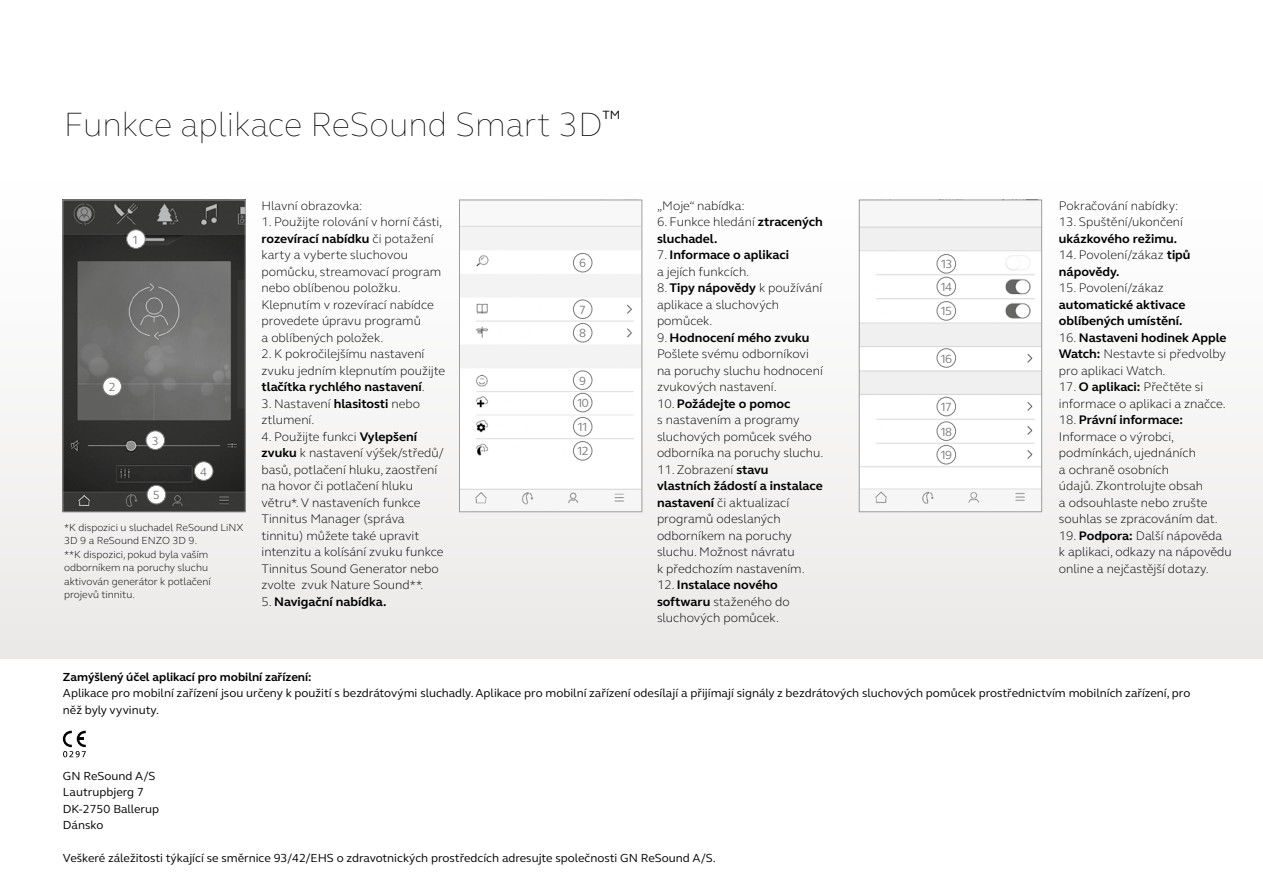
<style>
.page{position:relative;width:1263px;height:893px;background:#fff}
.page>*{position:absolute;margin:0;border:0;box-sizing:border-box;transform-origin:0 0}
.t1{font:100 34.5px "GN Elliot";color:#000}
.t2{font:300 12.75px/16.5px "GN Elliot";color:#000}
.t3{font:700 12.75px/16.5px "GN Elliot";color:#000}
.t4{font:12.3px "GN Elliot";color:#000}
.t5{font:12.15px/23.5px "GN Elliot";letter-spacing:-.145em;color:#7b7b7a}
.t6{font:12px/16.5px "GN Elliot";color:#000}
.t7{font:700 12px "GN Elliot";color:#000}
.t8{font:300 10.5px/13.5px "GN Elliot";color:#000}
.s1{font-weight:700}
.s2{font-weight:300}
</style>
<div class="page">
<div style="left:0;top:179px;width:1263px;height:480px;background:#f4f3f3"></div>
<img style="left:461px;top:226px;width:179px;height:279px">
<div style="left:459px;top:200px;width:183px;height:312px;border:1px solid #9c9d9d"></div>
<img style="left:861px;top:227px;width:179px;height:277px">
<div style="left:859px;top:200px;width:183px;height:312px;border:1px solid #9c9d9d"></div>
<img style="left:65px;top:202px;width:178px;height:308px">
<div style="left:63px;top:200px;width:182px;height:312px;border:1px solid #9c9d9d"></div>
<svg style="left:63px;top:731px;width:23px;height:26px"></svg>
<div style="left:937px;top:422px;width:18px;height:18px;background:#fff;border-radius:50%"></div>
<div style="left:937px;top:421px;width:19px;height:20px;border:1px solid #7b7b7a;border-radius:50%"></div>
<div style="left:937px;top:445px;width:18px;height:19px;background:#fff;border-radius:50%"></div>
<div style="left:937px;top:445px;width:19px;height:19px;border:1px solid #7b7b7a;border-radius:50%"></div>
<div style="left:937px;top:397px;width:18px;height:19px;background:#fff;border-radius:50%"></div>
<div style="left:937px;top:397px;width:19px;height:19px;border:1px solid #7b7b7a;border-radius:50%"></div>
<div style="left:937px;top:349px;width:18px;height:18px;background:#fff;border-radius:50%"></div>
<div style="left:937px;top:348px;width:19px;height:20px;border:1px solid #7b7b7a;border-radius:50%"></div>
<div style="left:937px;top:302px;width:18px;height:18px;background:#fff;border-radius:50%"></div>
<div style="left:937px;top:301px;width:19px;height:20px;border:1px solid #7b7b7a;border-radius:50%"></div>
<div style="left:937px;top:277px;width:18px;height:19px;background:#fff;border-radius:50%"></div>
<div style="left:937px;top:277px;width:19px;height:19px;border:1px solid #7b7b7a;border-radius:50%"></div>
<div style="left:937px;top:254px;width:18px;height:19px;background:#fff;border-radius:50%"></div>
<div style="left:937px;top:254px;width:19px;height:19px;border:1px solid #7b7b7a;border-radius:50%"></div>
<div style="left:573px;top:253px;width:19px;height:19px;background:#fff;border-radius:50%"></div>
<div style="left:573px;top:253px;width:19px;height:19px;border:1px solid #7b7b7a;border-radius:50%"></div>
<div style="left:573px;top:300px;width:19px;height:19px;background:#fff;border-radius:50%"></div>
<div style="left:573px;top:300px;width:19px;height:19px;border:1px solid #7b7b7a;border-radius:50%"></div>
<div style="left:573px;top:323px;width:19px;height:19px;background:#fff;border-radius:50%"></div>
<div style="left:573px;top:323px;width:19px;height:19px;border:1px solid #7b7b7a;border-radius:50%"></div>
<div style="left:573px;top:371px;width:19px;height:18px;background:#fff;border-radius:50%"></div>
<div style="left:573px;top:370px;width:19px;height:20px;border:1px solid #7b7b7a;border-radius:50%"></div>
<div style="left:573px;top:393px;width:19px;height:19px;background:#fff;border-radius:50%"></div>
<div style="left:573px;top:393px;width:19px;height:19px;border:1px solid #7b7b7a;border-radius:50%"></div>
<div style="left:573px;top:417px;width:19px;height:19px;background:#fff;border-radius:50%"></div>
<div style="left:573px;top:417px;width:19px;height:19px;border:1px solid #7b7b7a;border-radius:50%"></div>
<div style="left:573px;top:442px;width:19px;height:18px;background:#fff;border-radius:50%"></div>
<div style="left:573px;top:441px;width:19px;height:19px;border:1px solid #7b7b7a;border-radius:50%"></div>
<div style="left:103px;top:377px;width:18px;height:19px;background:#fff;border-radius:50%"></div>
<div style="left:102px;top:377px;width:20px;height:19px;border:1px solid #7b7b7a;border-radius:50%"></div>
<div style="left:146px;top:431px;width:19px;height:18px;background:#fff;border-radius:50%"></div>
<div style="left:146px;top:431px;width:19px;height:19px;border:1px solid #7b7b7a;border-radius:50%"></div>
<div style="left:194px;top:462px;width:19px;height:18px;background:#fff;border-radius:50%"></div>
<div style="left:194px;top:461px;width:19px;height:20px;border:1px solid #7b7b7a;border-radius:50%"></div>
<div style="left:147px;top:485px;width:19px;height:19px;background:#fff;border-radius:50%"></div>
<div style="left:147px;top:485px;width:19px;height:19px;border:1px solid #7b7b7a;border-radius:50%"></div>
<div style="left:127px;top:230px;width:18px;height:18px;background:#fff;border-radius:50%"></div>
<div style="left:126px;top:229px;width:20px;height:20px;border:1px solid #7b7b7a;border-radius:50%"></div>
<h1 class="t1" style="left:64px;top:102px;width:540px">Funkce aplikace ReSound Smart 3D</h1>
<p class="t4" style="left:603px;top:107px;width:19px">TM</p>
<p class="t5" style="left:132px;top:227px;width:8px">1</p>
<p class="t5" style="left:109px;top:375px;width:8px">2</p>
<p class="t5" style="left:152px;top:429px;width:8px">3</p>
<p class="t5" style="left:153px;top:483px;width:8px">5</p>
<p class="t5" style="left:200px;top:459px;width:8px">4</p>
<p class="t8" style="left:64px;top:520px;width:181px">*K dispozici u sluchadel ReSound LiNX<br>3D 9 a ReSound ENZO 3D 9.<br>**K dispozici, pokud byla vaším odborníkem na poruchy sluchu aktivován generátor k potlačení projevů tinnitu.</p>
<p class="t2" style="left:261px;top:197px;width:102px">Hlavní obrazovka:</p>
<p class="t2" style="left:261px;top:213px;width:182px">1. Použijte rolování v horní části, <span class="s1">rozevírací nabídku</span> či potažení karty a vyberte sluchovou pomůcku, streamovací program nebo oblíbenou položku.<br>Klepnutím v rozevírací nabídce provedete úpravu programů<br>a oblíbených položek.</p>
<p class="t2" style="left:261px;top:345px;width:185px">2. K pokročilejšímu nastavení zvuku jedním klepnutím použijte <span class="s1">tlačítka rychlého nastavení</span>.</p>
<p class="t2" style="left:261px;top:395px;width:160px">3. Nastavení <span class="s1">hlasitosti</span> nebo ztlumení.</p>
<p class="t2" style="left:261px;top:428px;width:184px">4. Použijte funkci <span class="s1">Vylepšení zvuku</span> k nastavení výšek/středů/ basů, potlačení hluku, zaostření na hovor či potlačení hluku větru*. V nastaveních funkce<br>Tinnitus Manager (správa tinnitu) můžete také upravit intenzitu a kolísání zvuku funkce<br>Tinnitus Sound Generator nebo zvolte zvuk Nature Sound**.</p>
<p class="t3" style="left:261px;top:593px;width:126px"><span class="s2">5.</span> Navigační nabídka.</p>
<p class="t2" style="left:657px;top:197px;width:89px">„Moje“ nabídka:</p>
<p class="t3" style="left:657px;top:213px;width:167px"><span class="s2">6. Funkce hledání</span> ztracených sluchadel.</p>
<p class="t2" style="left:657px;top:246px;width:134px">7. <span class="s1">Informace o aplikaci </span>a jejích funkcích.</p>
<p class="t2" style="left:657px;top:279px;width:167px">8. <span class="s1">Tipy nápovědy</span> k používání aplikace a sluchových pomůcek.</p>
<p class="t2" style="left:657px;top:329px;width:167px">9. <span class="s1">Hodnocení mého zvuku<br></span>Pošlete svému odborníkovi na poruchy sluchu hodnocení zvukových nastavení.</p>
<p class="t2" style="left:657px;top:395px;width:168px">10. <span class="s1">Požádejte o pomoc<br></span>s nastavením a programy sluchových pomůcek svého odborníka na poruchy sluchu.</p>
<p class="t2" style="left:657px;top:461px;width:167px">11. Zobrazení <span class="s1">stavu vlastních žádostí a instalace nastavení</span> či aktualizací programů odeslaných odborníkem na poruchy sluchu. Možnost návratu<br>k předchozím nastavením.</p>
<p class="t2" style="left:657px;top:576px;width:134px">12. <span class="s1">Instalace nového softwaru</span> staženého do sluchových pomůcek.</p>
<p class="t5" style="left:579px;top:251px;width:8px">6</p>
<p class="t5" style="left:940px;top:252px;width:14px">13</p>
<p class="t5" style="left:579px;top:298px;width:8px">7<br>8</p>
<p class="t5" style="left:576px;top:369px;width:14px;line-height:22.5px">9<br>10</p>
<p class="t5" style="left:577px;top:415px;width:14px;line-height:24.2px">11<br>12</p>
<p class="t5" style="left:940px;top:275px;width:14px">14</p>
<p class="t5" style="left:940px;top:299px;width:14px">15</p>
<p class="t5" style="left:940px;top:346px;width:14px">16</p>
<p class="t5" style="left:940px;top:395px;width:14px">17</p>
<p class="t5" style="left:940px;top:419px;width:14px">18<br>19</p>
<p class="t2" style="left:1059px;top:197px;width:121px">Pokračování nabídky:</p>
<p class="t2" style="left:1059px;top:213px;width:126px">13. Spuštění/ukončení</p>
<p class="t3" style="left:1059px;top:230px;width:120px">ukázkového režimu.</p>
<p class="t2" style="left:1059px;top:246px;width:133px">14. Povolení/zákaz <span class="s1">tipů nápovědy.</span></p>
<p class="t2" style="left:1059px;top:279px;width:106px">15. Povolení/zákaz</p>
<p class="t3" style="left:1059px;top:296px;width:128px">automatické aktivace oblíbených umístění.</p>
<p class="t2" style="left:1059px;top:329px;width:169px;text-align:justify">16. <span class="s1">Nastaveni hodinek Apple Watch:</span> Nestavte si předvolby pro aplikaci Watch.</p>
<p class="t2" style="left:1059px;top:378px;width:168px">17. <span class="s1">O aplikaci:</span> Přečtěte si informace o aplikaci a značce.</p>
<p class="t2" style="left:1059px;top:411px;width:160px">18. <span class="s1">Právní informace:<br></span>Informace o výrobci, podmínkách, ujednáních<br>a ochraně osobních<br>údajů. Zkontrolujte obsah<br>a odsouhlaste nebo zrušte souhlas se zpracováním dat.</p>
<p class="t2" style="left:1059px;top:526px;width:174px">19. <span class="s1">Podpora:</span> Další nápověda<br>k aplikaci, odkazy na nápovědu online a nejčastější dotazy.</p>
<p class="t7" style="left:63px;top:669px;width:250px">Zamýšlený účel aplikací pro mobilní zařízení:</p>
<p class="t6" style="left:63px;top:685px;width:1129px">Aplikace pro mobilní zařízení jsou určeny k použití s bezdrátovými sluchadly. Aplikace pro mobilní zařízení odesílají a přijímají signály z bezdrátových sluchových pomůcek prostřednictvím mobilních zařízení, pro něž byly vyvinuty.</p>
<p class="t6" style="left:63px;top:767px;width:98px">GN ReSound A/S<br>Lautrupbjerg 7<br>DK-2750 Ballerup<br>Dánsko</p>
<p class="t6" style="left:63px;top:850px;width:654px">Veškeré záležitosti týkající se směrnice 93/42/EHS o zdravotnických prostředcích adresujte společnosti GN ReSound A/S.</p>
</div>
